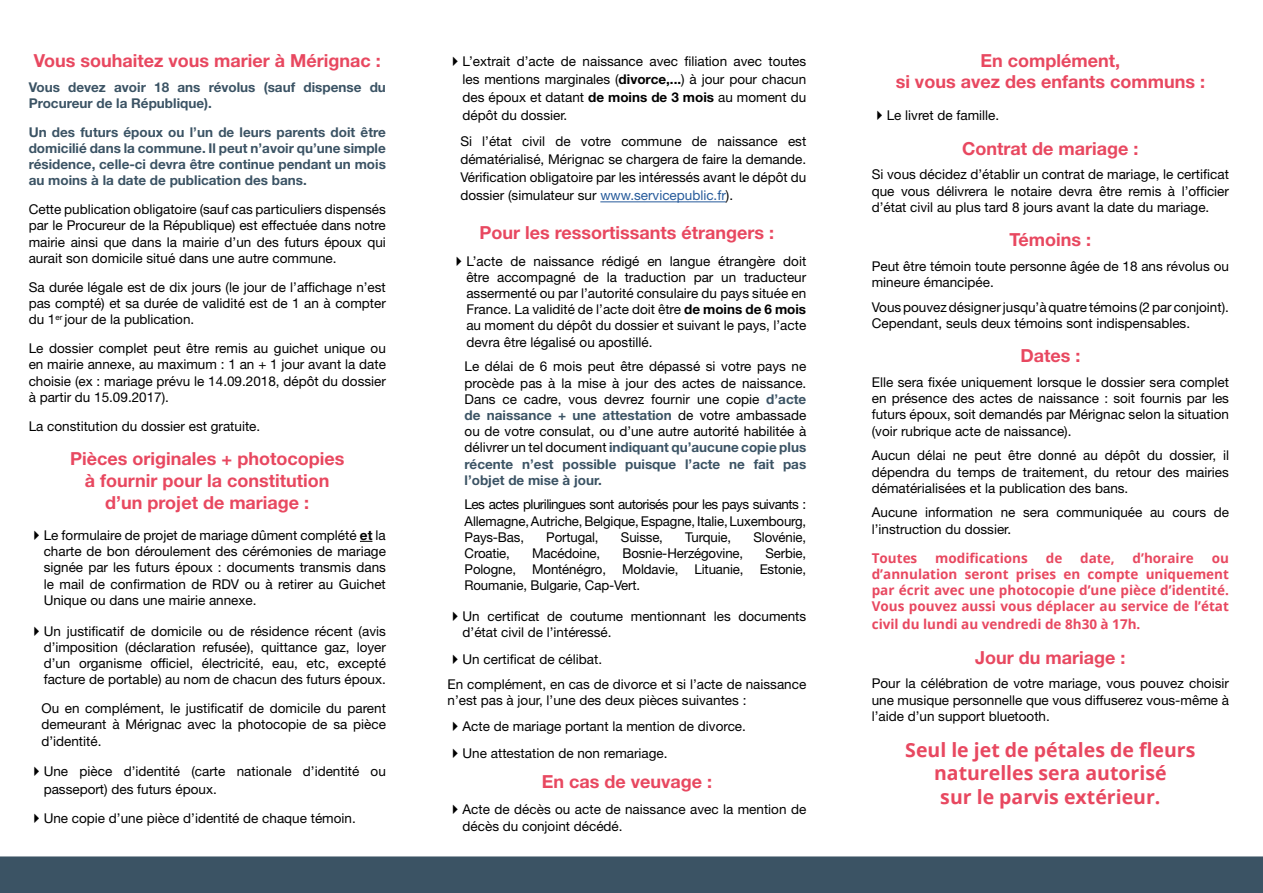
<style>
.page{position:relative;width:1263px;height:893px;background:#fff}
.page>*{position:absolute;margin:0;border:0;box-sizing:border-box;transform-origin:0 0}
.t1{font:700 19.5px/23.4px "Open Sans";color:#e84860;text-align:center}
.t2{font:700 18px/22px "Helvetica Neue LT Std";color:#e84860;text-align:center}
.t3{font:13.5px/16.2px "Helvetica Neue LT Std";color:#000;text-align:justify}
.t4{font:700 13.5px/16.2px "Helvetica Neue LT Std";color:#3b5364}
.t5{font:700 13.5px/16.2px "Open Sans";color:#e84860;text-align:justify}
.s1{font-weight:700}
.s2{color:#275b9b}
.s3{font-weight:700;color:#3b5364}
</style>
<div class="page">
<div style="left:0;top:856px;width:1263px;height:37px;background:#3b5364"></div>
<svg style="left:360px;top:541px;width:12px;height:1px"></svg>
<hr style="left:600px;top:202px;width:126px;height:1px;background:#275b9b">
<h2 class="t2" style="left:34px;top:49px;width:349px">Vous souhaitez vous marier à Mérignac :</h2>
<p class="t4" style="left:29px;top:78px;width:359px">Vous devez avoir 18 ans révolus (sauf dispense du<br>Procureur de la République).</p>
<p class="t4" style="left:29px;top:124px;width:359px;text-align:justify">Un des futurs époux ou l’un de leurs parents doit être domicilié dans la commune. Il peut n’avoir qu’une simple résidence, celle-ci devra être continue pendant un mois au moins à la date de publication des bans.</p>
<p class="t3" style="left:29px;top:201px;width:359px">Cette publication obligatoire (sauf cas particuliers dispensés par le Procureur de la République) est effectuée dans notre mairie ainsi que dans la mairie d’un des futurs époux qui aurait son domicile situé dans une autre commune.</p>
<p class="t3" style="left:29px;top:279px;width:359px">Sa durée légale est de dix jours (le jour de l’affichage n’est pas compté) et sa durée de validité est de 1 an à compter du 1<sup>er</sup> jour de la publication.</p>
<p class="t3" style="left:29px;top:340px;width:359px">Le dossier complet peut être remis au guichet unique ou en mairie annexe, au maximum : 1 an + 1 jour avant la date choisie (ex : mariage prévu le 14.09.2018, dépôt du dossier à partir du 15.09.2017).</p>
<p class="t3" style="left:29px;top:418px;width:233px">La constitution du dossier est gratuite.</p>
<h2 class="t2" style="left:70px;top:447px;width:276px">Pièces originales + photocopies à fournir pour la constitution d’un projet de mariage :</h2>
<p class="t3" style="left:44px;top:527px;width:344px;text-indent:-15px">✔Le formulaire de projet de mariage dûment complété <span class="s1">et</span> la charte de bon déroulement des cérémonies de mariage signée par les futurs époux : documents transmis dans le mail de confirmation de RDV ou à retirer au Guichet Unique ou dans une mairie annexe.</p>
<p class="t3" style="left:44px;top:622px;width:344px;text-indent:-15px">✔Un justificatif de domicile ou de résidence récent (avis d’imposition (déclaration refusée), quittance gaz, loyer d’un organisme officiel, électricité, eau, etc, excepté facture de portable) au nom de chacun des futurs époux.</p>
<p class="t3" style="left:41px;top:700px;width:346px">Ou en complément, le justificatif de domicile du parent demeurant à Mérignac avec la photocopie de sa pièce d’identité.</p>
<p class="t3" style="left:44px;top:762px;width:344px;line-height:18px;text-indent:-15px">✔Une pièce d’identité (carte nationale d’identité ou passeport) des futurs époux.</p>
<p class="t3" style="left:29px;top:810px;width:329px">✔Une copie d’une pièce d’identité de chaque témoin.</p>
<p class="t3" style="left:463px;top:52px;width:345px;line-height:18px;text-indent:-15px">✔L’extrait d’acte de naissance avec filiation avec toutes les mentions marginales (<span class="s1">divorce,...</span>) à jour pour chacun des époux et datant <span class="s1">de moins de 3 mois</span> au moment du dépôt du dossier.</p>
<p class="t3" style="left:460px;top:133px;width:347px;line-height:18px">Si l’état civil de votre commune de naissance est dématérialisé, Mérignac se chargera de faire la demande.<br>Vérification obligatoire par les intéressés avant le dépôt du dossier (simulateur sur <span class="s2">www.servicepublic.fr</span>).</p>
<h2 class="t2" style="left:480px;top:221px;width:296px">Pour les ressortissants étrangers :</h2>
<p class="t3" style="left:466px;top:253px;width:341px;text-indent:-15px">✔L’acte de naissance rédigé en langue étrangère doit être accompagné de la traduction par un traducteur assermenté ou par l’autorité consulaire du pays située en France. La validité de l’acte doit être <span class="s1">de moins de 6 mois </span>au moment du dépôt du dossier et suivant le pays, l’acte devra être légalisé ou apostillé.</p>
<p class="t3" style="left:465px;top:358px;width:343px">Le délai de 6 mois peut être dépassé si votre pays ne procède pas à la mise à jour des actes de naissance.<br>Dans ce cadre, vous devrez fournir une copie <span class="s3">d’acte de naissance + une attestation</span> de votre ambassade ou de votre consulat, ou d’une autre autorité habilitée à délivrer un tel document <span class="s3">indiquant qu’aucune copie plus récente n’est possible puisque l’acte ne fait pas l’objet de mise à jour.</span></p>
<p class="t3" style="left:465px;top:496px;width:343px">Les actes plurilingues sont autorisés pour les pays suivants :<br>Allemagne, Autriche, Belgique, Espagne, Italie, Luxembourg, Pays-Bas,</p>
<p class="t3" style="left:546px;top:529px;width:54px">Portugal,</p>
<p class="t3" style="left:621px;top:529px;width:44px">Suisse,</p>
<p class="t3" style="left:685px;top:529px;width:47px">Turquie,</p>
<p class="t3" style="left:753px;top:529px;width:54px">Slovénie,</p>
<p class="t3" style="left:465px;top:545px;width:343px;text-indent:301px">Serbie, Pologne, Monténégro, Moldavie, Lituanie, Estonie, Roumanie, Bulgarie, Cap-Vert.</p>
<p class="t3" style="left:463px;top:608px;width:345px;text-indent:-15px">✔Un certificat de coutume mentionnant les documents d’état civil de l’intéressé.</p>
<p class="t3" style="left:448px;top:647px;width:360px;line-height:24.8px">✔Un certificat de célibat.<br>En complément, en cas de divorce et si l’acte de naissance</p>
<p class="t3" style="left:448px;top:692px;width:300px">n’est pas à jour, l’une des deux pièces suivantes :</p>
<p class="t3" style="left:448px;top:718px;width:300px">✔Acte de mariage portant la mention de divorce.</p>
<p class="t3" style="left:448px;top:745px;width:222px">✔Une attestation de non remariage.</p>
<h2 class="t2" style="left:542px;top:770px;width:172px">En cas de veuvage :</h2>
<p class="t3" style="left:463px;top:801px;width:345px;text-indent:-15px">✔Acte de décès ou acte de naissance avec la mention de décès du conjoint décédé.</p>
<p class="t3" style="left:465px;top:545px;width:47px">Croatie,</p>
<p class="t3" style="left:532px;top:545px;width:70px">Macédoine,</p>
<p class="t3" style="left:622px;top:545px;width:122px">Bosnie-Herzégovine,</p>
<h2 class="t2" style="left:896px;top:49px;width:311px;line-height:21.6px">En complément,<br>si vous avez des enfants communs :</h2>
<p class="t3" style="left:872px;top:107px;width:129px">✔Le livret de famille.</p>
<h2 class="t2" style="left:962px;top:137px;width:178px">Contrat de mariage :</h2>
<p class="t3" style="left:872px;top:166px;width:359px">Si vous décidez d’établir un contrat de mariage, le certificat que vous délivrera le notaire devra être remis à l’officier d’état civil au plus tard 8 jours avant la date du mariage.</p>
<h2 class="t2" style="left:1009px;top:228px;width:83px">Témoins :</h2>
<p class="t3" style="left:872px;top:258px;width:359px">Peut être témoin toute personne âgée de 18 ans révolus ou mineure émancipée.</p>
<p class="t3" style="left:872px;top:299px;width:359px">Vous pouvez désigner jusqu’à quatre témoins (2 par conjoint).<br>Cependant, seuls deux témoins sont indispensables.</p>
<h2 class="t2" style="left:1020px;top:344px;width:62px">Dates :</h2>
<p class="t3" style="left:872px;top:374px;width:359px">Elle sera fixée uniquement lorsque le dossier sera complet en présence des actes de naissance : soit fournis par les futurs époux, soit demandés par Mérignac selon la situation (voir rubrique acte de naissance).</p>
<p class="t3" style="left:872px;top:447px;width:359px">Aucun délai ne peut être donné au dépôt du dossier, il dépendra du temps de traitement, du retour des mairies dématérialisées et la publication des bans.</p>
<p class="t3" style="left:872px;top:504px;width:359px">Aucune information ne sera communiquée au cours de l’instruction du dossier.</p>
<p class="t5" style="left:872px;top:549px;width:47px">Toutes</p>
<p class="t5" style="left:935px;top:549px;width:94px">modifications</p>
<p class="t5" style="left:1046px;top:549px;width:18px">de</p>
<p class="t5" style="left:1080px;top:549px;width:36px">date,</p>
<p class="t5" style="left:1132px;top:549px;width:63px">d’horaire</p>
<p class="t5" style="left:872px;top:549px;width:359px;text-indent:340px">ou d’annulation seront prises en compte uniquement par écrit avec une photocopie d’une pièce d’identité.<br>Vous pouvez aussi vous déplacer au service de l’état</p>
<p class="t5" style="left:872px;top:616px;width:270px">civil du lundi au vendredi de 8h30 à 17h.</p>
<h2 class="t2" style="left:975px;top:646px;width:152px">Jour du mariage :</h2>
<p class="t3" style="left:872px;top:675px;width:359px">Pour la célébration de votre mariage, vous pouvez choisir une musique personnelle que vous diffuserez vous-même à l’aide d’un support bluetooth.</p>
<h1 class="t1" style="left:905px;top:738px;width:292px">Seul le jet de pétales de fleurs naturelles sera autorisé<br>sur le parvis extérieur.</h1>
</div>
